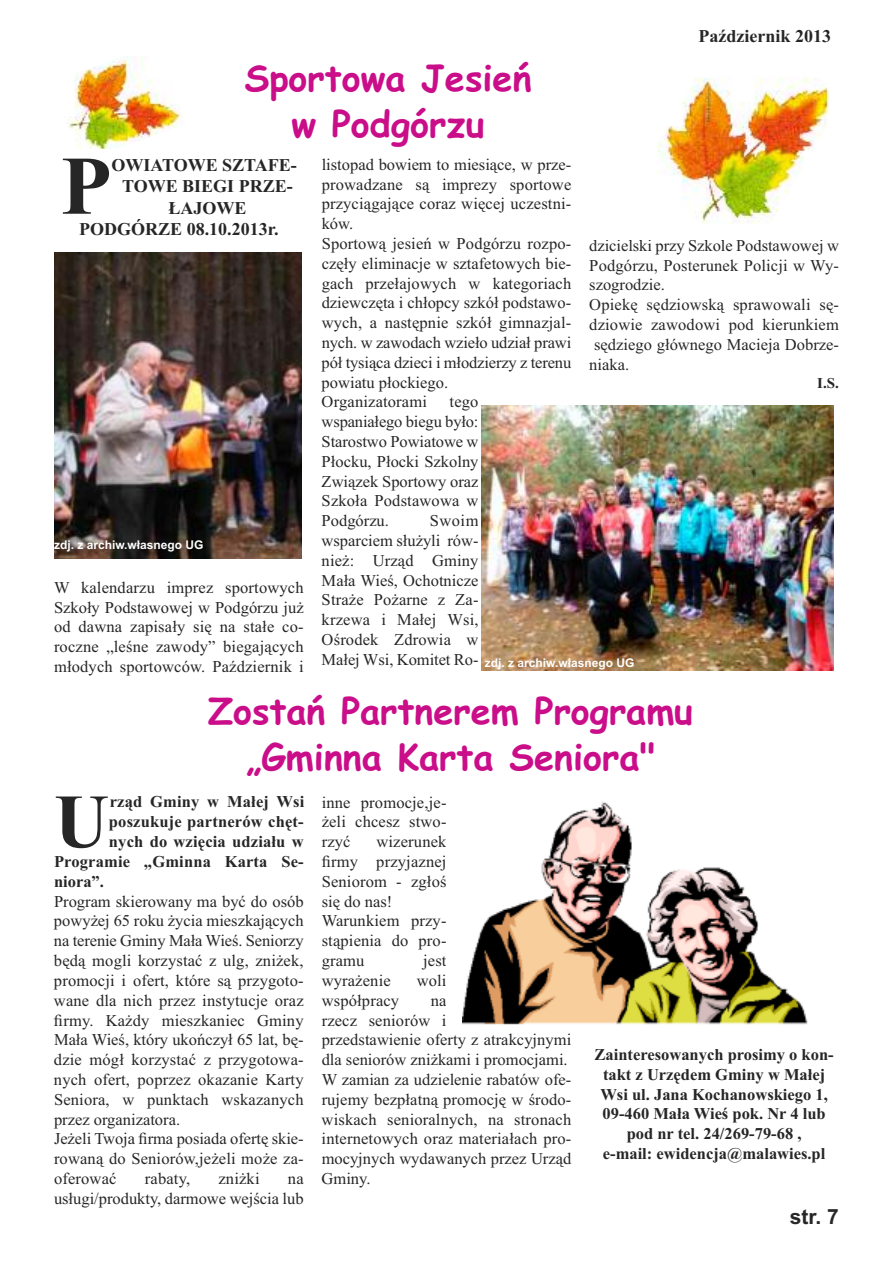
<style>
.page{position:relative;width:893px;height:1263px;background:#fff}
.page>*{position:absolute;margin:0;border:0;box-sizing:border-box;transform-origin:0 0}
.t1{font:700 83.25px "Times New Roman";color:#272627}
.t2{font:700 76.2px "Times New Roman";color:#272627}
.t3{font:700 36px/46.5px "Comic Sans MS";color:#ca0d89;text-align:center}
.t4{font:700 21px "Arial";color:#272627}
.t5{font:700 18px "Times New Roman";color:#272627}
.t6{font:16.5px/19.8px "Times New Roman";letter-spacing:.01em;color:#272627}
.t7{font:700 16.5px/19.8px "Times New Roman";color:#272627;text-align:center}
.t8{font:700 15px "Times New Roman";color:#272627}
.t9{font:700 12px "Arial";color:#fff}
</style>
<div class="page">
<img style="left:67px;top:56px;width:116px;height:93px">
<img style="left:658px;top:78px;width:171px;height:146px">
<img style="left:54px;top:253px;width:248px;height:306px">
<img style="left:481px;top:406px;width:353px;height:264px">
<img style="left:462px;top:802px;width:346px;height:223px">
<h3 class="t3" style="left:244px;top:55px;width:289px">Sportowa Jesień w Podgórzu</h3>
<p class="t5" style="left:699px;top:25px;width:134px">Październik 2013</p>
<h1 class="t1" style="left:61px;top:136px;width:52px">P</h1>
<p class="t5" style="left:111px;top:154px;width:187px">OWIATOWE SZTAFE-</p>
<p class="t5" style="left:122px;top:175px;width:172px">TOWE BIEGI PRZE-</p>
<p class="t5" style="left:168px;top:197px;width:80px">ŁAJOWE</p>
<p class="t5" style="left:79px;top:219px;width:201px">PODGÓRZE 08.10.2013r.</p>
<p class="t9" style="left:54px;top:538px;width:151px">zdj. z archiw.własnego UG</p>
<p class="t6" style="left:54px;top:577px;width:251px;text-align:justify">W kalendarzu imprez sportowych Szkoły Podstawowej w Podgórzu już od dawna zapisały się na stałe co&shy;roczne „leśne zawody” biegających młodych sportowców. Październik i</p>
<p class="t6" style="left:322px;top:154px;width:251px">listopad bowiem to miesiące, w prze&shy;prowadzane są imprezy sportowe przyciągające coraz więcej uczestni&shy;ków.<br>Sportową jesień w Podgórzu rozpo&shy;częły eliminacje w sztafetowych bie&shy;gach przełajowych w kategoriach dziewczęta i chłopcy szkół podstawo&shy;wych, a następnie szkół gimnazjal&shy;nych. w zawodach wzieło udział prawi pół tysiąca dzieci i młodzierzy z terenu powiatu płockiego.<br>Organizatorami</p>
<p class="t6" style="left:589px;top:235px;width:251px">dzicielski przy Szkole Podstawowej w<br>Podgórzu, Posterunek Policji w Wy&shy;szogrodzie.<br>Opiekę sędziowską sprawowali sę&shy;dziowie zawodowi pod kierunkiem sędziego głównego Macieja Dobrze&shy;niaka.</p>
<p class="t8" style="left:817px;top:374px;width:23px">I.S.</p>
<p class="t6" style="left:322px;top:392px;width:158px;text-align:justify;text-indent:128px">tego wspaniałego biegu było:<br>Starostwo Powiatowe w Płocku, Płocki Szkolny Związek Sportowy oraz Szkoła Podstawowa w Podgórzu.</p>
<p class="t6" style="left:322px;top:511px;width:158px;text-align:justify;text-indent:108px">Swoim wsparciem służyli rów&shy;nież: Urząd Gminy Mała Wieś, Ochotnicze Straże Pożarne z Za&shy;krzewa i Małej Wsi, Ośrodek Zdrowia w Małej Wsi, Komitet Ro-</p>
<p class="t9" style="left:485px;top:655px;width:151px">zdj. z archiw.własnego UG</p>
<h3 class="t3" style="left:208px;top:688px;width:486px">Zostań Partnerem Programu „Gminna Karta Seniora"</h3>
<h2 class="t2" style="left:54px;top:776px;width:57px">U</h2>
<p class="t7" style="left:110px;top:792px;width:196px">rząd Gminy w Małej Wsi</p>
<p class="t7" style="left:109px;top:812px;width:196px">poszukuje partnerów chęt-</p>
<p class="t7" style="left:109px;top:831px;width:196px">nych do wzięcia udziału w</p>
<p class="t7" style="left:54px;top:851px;width:251px">Programie „Gminna Karta Se-</p>
<p class="t7" style="left:54px;top:871px;width:51px">niora”.</p>
<p class="t6" style="left:54px;top:891px;width:251px">Program skierowany ma być do osób powyżej 65 roku życia mieszkających na terenie Gminy Mała Wieś. Seniorzy będą mogli korzystać z ulg, zniżek, promocji i ofert, które są przygoto&shy;wane dla nich przez instytucje oraz firmy. Każdy mieszkaniec Gminy<br>Mała Wieś, który ukończył 65 lat, bę&shy;dzie mógł korzystać z przygotowa&shy;nych ofert, poprzez okazanie Karty<br>Seniora, w punktach wskazanych przez organizatora.<br>Jeżeli Twoja firma posiada ofertę skie&shy;rowaną do Seniorów,jeżeli może za&shy;oferować</p>
<p class="t6" style="left:145px;top:1168px;width:47px">rabaty,</p>
<p class="t6" style="left:218px;top:1168px;width:43px">zniżki</p>
<p class="t6" style="left:54px;top:1168px;width:251px;text-align:right">na<br>usługi/produkty, darmowe wejścia lub</p>
<p class="t6" style="left:322px;top:792px;width:126px;text-align:justify">inne promocje,je&shy;żeli chcesz stwo&shy;rzyć</p>
<p class="t6" style="left:322px;top:832px;width:126px;text-indent:55px">wizerunek firmy przyjaznej<br>Seniorom - zgłoś się do nas!<br>Warunkiem przy&shy;stąpienia do pro&shy;gramu</p>
<p class="t6" style="left:423px;top:950px;width:25px">jest</p>
<p class="t6" style="left:322px;top:970px;width:71px">wyrażenie</p>
<p class="t6" style="left:417px;top:970px;width:31px">woli</p>
<p class="t6" style="left:322px;top:990px;width:79px">współpracy</p>
<p class="t6" style="left:322px;top:990px;width:251px;text-indent:109px">na<br>rzecz seniorów i<br>przedstawienie oferty z atrakcyjnymi dla seniorów zniżkami i promocjami.<br>W zamian za udzielenie rabatów ofe&shy;rujemy bezpłatną promocję w środo&shy;wiskach senioralnych, na stronach internetowych oraz materiałach pro&shy;mocyjnych wydawanych przez Urząd<br>Gminy.</p>
<p class="t7" style="left:595px;top:1044px;width:241px">Zainteresowanych prosimy o kon&shy;takt z Urzędem Gminy w Małej<br>Wsi ul. Jana Kochanowskiego 1,<br>09-460 Mała Wieś pok. Nr 4 lub pod nr tel. 24/269-79-68 ,<br>e-mail: ewidencja@malawies.pl</p>
<p class="t4" style="left:790px;top:1205px;width:51px">str. 7</p>
</div>
